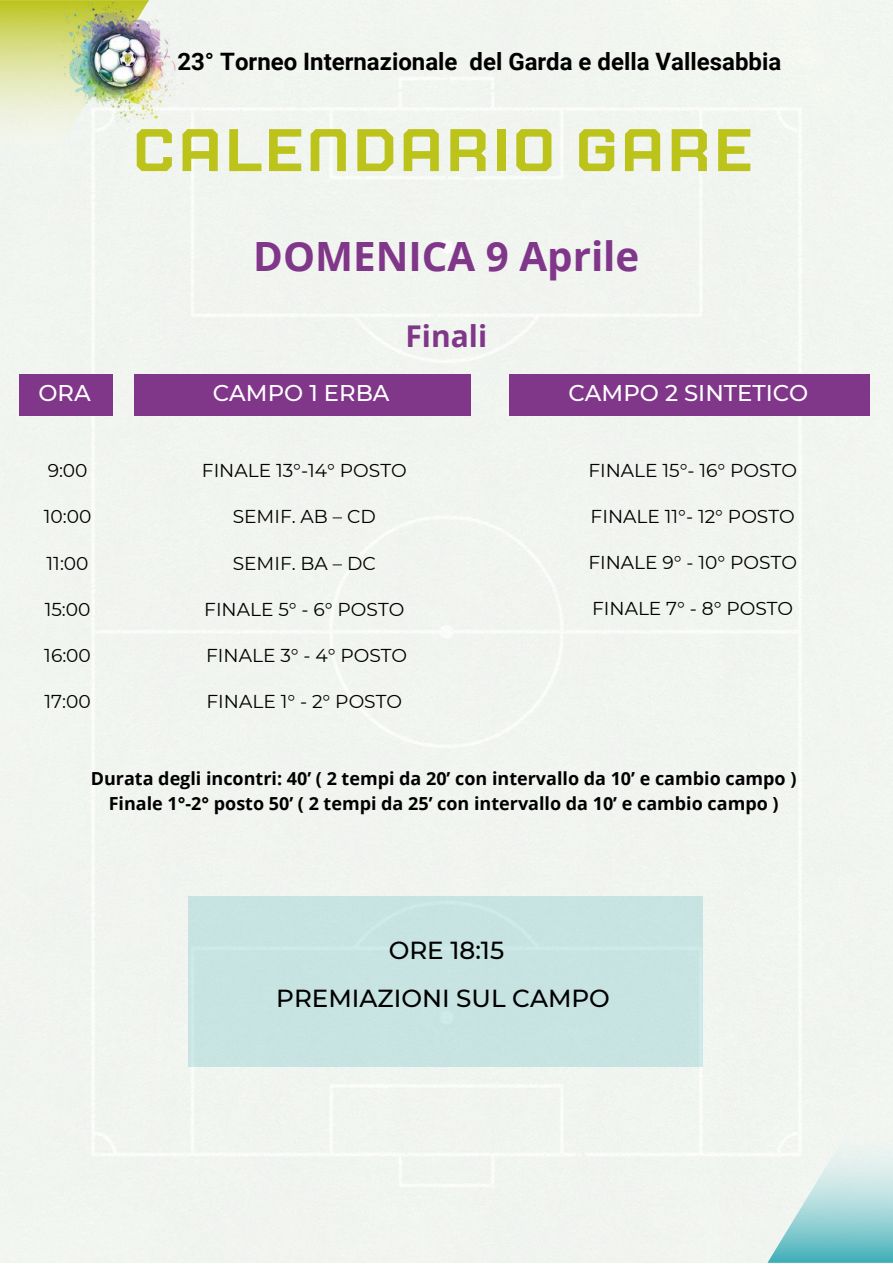
<style>
.page{position:relative;width:893px;height:1264px;background:#fff}
.page>*{position:absolute;margin:0;border:0;box-sizing:border-box;transform-origin:0 0}
.t1{font:600 60px "Jaturat";letter-spacing:.02em;color:#bcc41c}
.t2{font:700 40.35px "Open Sans";color:#803689}
.t3{font:700 30px "Open Sans";color:#803689}
.t4{font:500 24.6px/48.3px "Montserrat";color:#000;text-align:center}
.t5{font:700 24px "Roboto";color:#000}
.t6{font:500 22.8px "Montserrat";color:#fff}
.t7{font:18.6px "Montserrat";color:#000}
.t8{font:700 18px/24.8px "Open Sans";color:#000;text-align:center}
</style>
<div class="page">
<div style="left:0;top:0;width:892px;height:1262px;background:#f1f5f0"></div>
<svg style="left:0;top:0;width:148px;height:227px"></svg>
<div style="left:19px;top:374px;width:93px;height:41px;background:#803689"></div>
<div style="left:134px;top:374px;width:336px;height:41px;background:#803689"></div>
<div style="left:509px;top:374px;width:360px;height:41px;background:#803689"></div>
<img style="left:53px;top:2px;width:130px;height:121px">
<div style="left:188px;top:895px;width:515px;height:171px;background:#c7e3e2"></div>
<svg style="left:767px;top:1062px;width:125px;height:200px"></svg>
<p class="t5" style="left:177px;top:47px;width:605px">23° Torneo Internazionale del Garda e della Vallesabbia</p>
<h1 class="t1" style="left:132px;top:123px;width:622px">CALENDARIO GARE</h1>
<h2 class="t2" style="left:253px;top:228px;width:387px">DOMENICA 9 Aprile</h2>
<h3 class="t3" style="left:405px;top:314px;width:83px">Finali</h3>
<p class="t6" style="left:38px;top:378px;width:54px">ORA</p>
<p class="t6" style="left:213px;top:379px;width:178px">CAMPO 1 ERBA</p>
<p class="t6" style="left:568px;top:379px;width:241px">CAMPO 2 SINTETICO</p>
<p class="t7" style="left:48px;top:459px;width:41px">9:00</p>
<p class="t7" style="left:44px;top:505px;width:49px">10:00</p>
<p class="t7" style="left:47px;top:551px;width:44px">11:00</p>
<p class="t7" style="left:45px;top:597px;width:47px">15:00</p>
<p class="t7" style="left:44px;top:643px;width:48px">16:00</p>
<p class="t7" style="left:44px;top:690px;width:48px">17:00</p>
<p class="t7" style="left:202px;top:459px;width:206px">FINALE 13°-14° POSTO</p>
<p class="t7" style="left:233px;top:505px;width:145px">SEMIF. AB – CD</p>
<p class="t7" style="left:233px;top:551px;width:145px">SEMIF. BA – DC</p>
<p class="t7" style="left:204px;top:597px;width:201px">FINALE 5° - 6° POSTO</p>
<p class="t7" style="left:206px;top:643px;width:202px">FINALE 3° - 4° POSTO</p>
<p class="t7" style="left:206px;top:690px;width:197px">FINALE 1° - 2° POSTO</p>
<p class="t7" style="left:588px;top:459px;width:210px">FINALE 15°- 16° POSTO</p>
<p class="t7" style="left:590px;top:505px;width:205px">FINALE 11°- 12° POSTO</p>
<p class="t7" style="left:588px;top:551px;width:210px">FINALE 9° - 10° POSTO</p>
<p class="t7" style="left:592px;top:597px;width:202px">FINALE 7° - 8° POSTO</p>
<p class="t8" style="left:91px;top:765px;width:707px">Durata degli incontri: 40’ ( 2 tempi da 20’ con intervallo da 10’ e cambio campo )<br>Finale 1°-2° posto 50’ ( 2 tempi da 25’ con intervallo da 10’ e cambio campo )</p>
<h3 class="t4" style="left:276px;top:926px;width:335px">ORE 18:15<br>PREMIAZIONI SUL CAMPO</h3>
</div>
